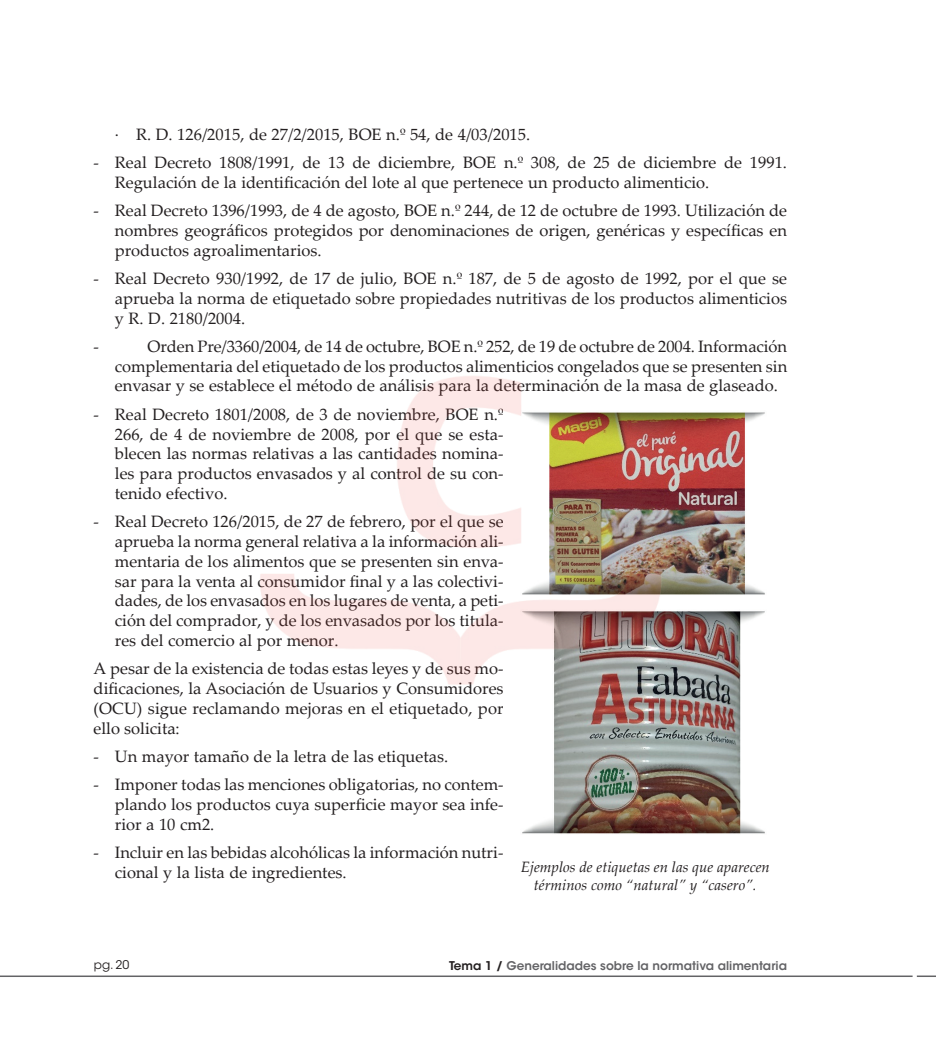
<style>
.page{position:relative;width:936px;height:1063px;background:#fff}
.page>*{position:absolute;margin:0;border:0;box-sizing:border-box;transform-origin:0 0}
.guion_1{font:16.5px/19.8px "Palatino Linotype";color:#231f20;text-align:justify}
.comun{font:16.5px/19.8px "Palatino Linotype";letter-spacing:.005em;color:#231f20;text-align:justify}
.guion_2{font:16.5px "Palatino Linotype";color:#231f20}
.pie{font:italic 15px/18px "Palatino Linotype";color:#231f20;text-align:center}
.t1{font:600 12px "ITC Avant Garde Std";color:#636366}
.t2{font:12px "ITC Avant Garde Std";color:#231f20}
.s1{color:#231f20}
</style>
<div class="page">
<svg style="left:916px;top:976px;width:19px;height:1px"></svg>
<hr style="left:0;top:976px;width:912px;height:1px;background:#636366">
<img style="left:522px;top:412px;width:243px;height:422px">
<img style="left:260px;top:376px;width:442px;height:389px">
<p class="guion_2" style="left:115px;top:122px;width:417px">· R. D. 126/2015, de 27/2/2015, BOE n.º 54, de 4/03/2015.</p>
<p class="guion_1" style="left:115px;top:152px;width:673px;text-indent:-21px">- Real Decreto 1808/1991, de 13 de diciembre, BOE n.º 308, de 25 de diciembre de 1991.<br>Regulación de la identificación del lote al que pertenece un producto alimenticio.</p>
<p class="guion_1" style="left:115px;top:200px;width:673px;text-indent:-21px">- Real Decreto 1396/1993, de 4 de agosto, BOE n.º 244, de 12 de octubre de 1993. Utilización de nombres geográficos protegidos por denominaciones de origen, genéricas y específicas en productos agroalimentarios.</p>
<p class="guion_1" style="left:115px;top:268px;width:673px;text-indent:-21px">- Real Decreto 930/1992, de 17 de julio, BOE n.º 187, de 5 de agosto de 1992, por el que se aprueba la norma de etiquetado sobre propiedades nutritivas de los productos alimenticios y R. D. 2180/2004.</p>
<p class="guion_1" style="left:94px;top:336px;width:7px">-</p>
<p class="guion_1" style="left:115px;top:336px;width:673px;text-indent:33px">Orden Pre/3360/2004, de 14 de octubre, BOE n.º 252, de 19 de octubre de 2004. Información complementaria del etiquetado de los productos alimenticios congelados que se presenten sin envasar y se establece el método de análisis para la determinación de la masa de glaseado.</p>
<p class="guion_1" style="left:115px;top:404px;width:390px;text-indent:-21px">- Real Decreto 1801/2008, de 3 de noviembre, BOE n.º 266, de 4 de noviembre de 2008, por el que se esta&shy;blecen las normas relativas a las cantidades nomina&shy;les para productos envasados y al control de su con&shy;tenido efectivo.</p>
<p class="guion_1" style="left:115px;top:511px;width:390px;text-indent:-21px">- Real Decreto 126/2015, de 27 de febrero, por el que se aprueba la norma general relativa a la información ali&shy;mentaria de los alimentos que se presenten sin enva&shy;sar para la venta al consumidor final y a las colectivi&shy;dades, de los envasados en los lugares de venta, a peti&shy;ción del comprador, y de los envasados por los titula&shy;res del comercio al por menor.</p>
<p class="comun" style="left:94px;top:658px;width:411px">A pesar de la existencia de todas estas leyes y de sus mo&shy;dificaciones, la Asociación de Usuarios y Consumidores (OCU) sigue reclamando mejoras en el etiquetado, por ello solicita:</p>
<p class="guion_1" style="left:94px;top:746px;width:356px">- Un mayor tamaño de la letra de las etiquetas.</p>
<p class="guion_1" style="left:115px;top:774px;width:390px;text-indent:-21px">- Imponer todas las menciones obligatorias, no contem&shy;plando los productos cuya superficie mayor sea infe&shy;rior a 10 cm2.</p>
<p class="guion_1" style="left:115px;top:842px;width:390px;text-indent:-21px">- Incluir en las bebidas alcohólicas la información nutri&shy;cional y la lista de ingredientes.</p>
<p class="pie" style="left:520px;top:858px;width:251px">Ejemplos de etiquetas en las que aparecen términos como “natural” y “casero”.</p>
<p class="t2" style="left:94px;top:957px;width:37px">pg. 20</p>
<p class="t1" style="left:449px;top:958px;width:339px"><span class="s1">Tema 1 /</span> Generalidades sobre la normativa alimentaria</p>
</div>
